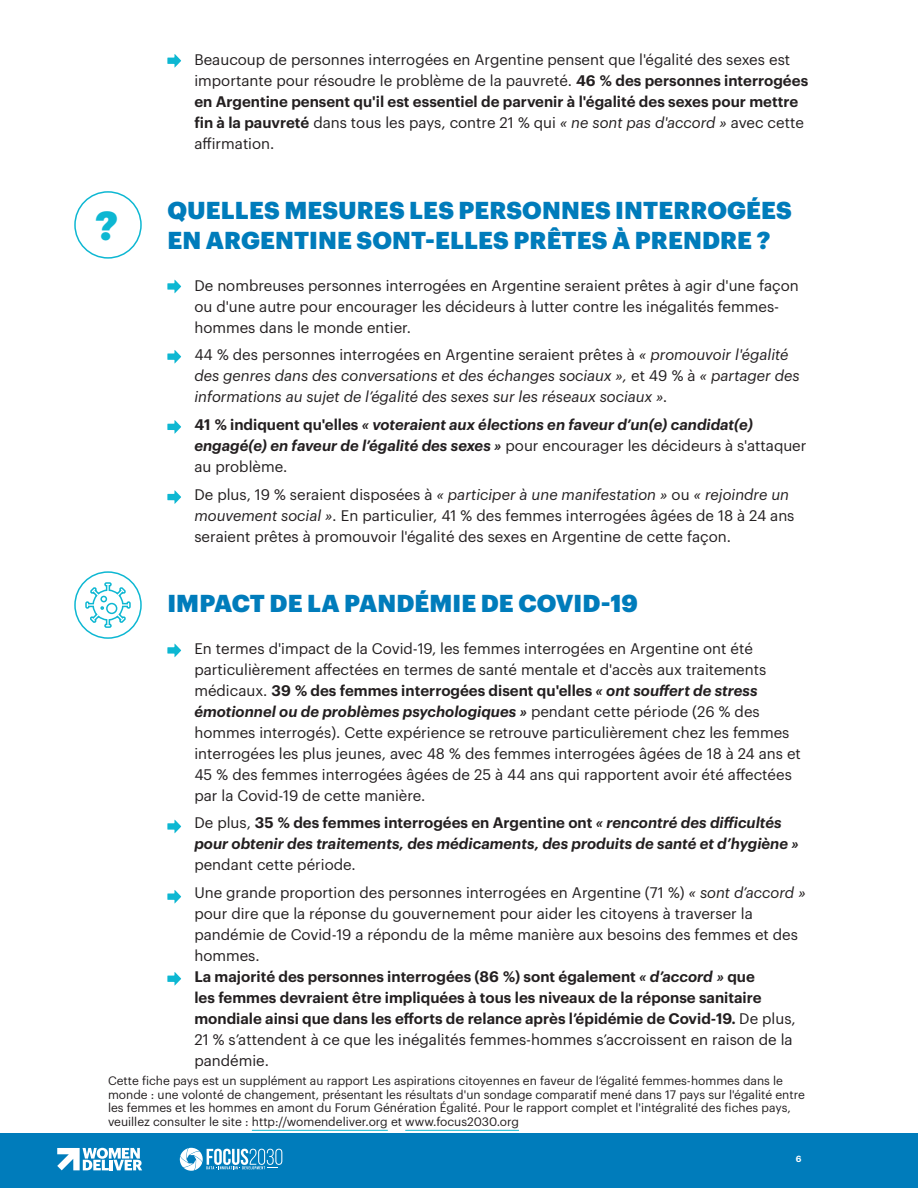
<style>
.page{position:relative;width:918px;height:1188px;background:#fff}
.page>*{position:absolute;margin:0;border:0;box-sizing:border-box;transform-origin:0 0}
.Data_Headers{font:900 39.75px "Graphik";color:#0db7d2}
.Subhead{font:900 24px/30px "Graphik";letter-spacing:.005em;color:#007cbb}
.Body{font:15px/21px "Graphik";color:#231f20}
.Body-2{font:italic 600 15px/21px "Graphik";color:#231f20}
.Body-3{font:italic 15px/21px "Graphik";color:#231f20}
.Body-4{font:12px/13.5px "Graphik";color:#231f20}
.Body-5{font:600 8.7px "Graphik";color:#fff}
.s1{font-weight:600}
.s2{font-style:italic}
.s3{font-style:normal}
.s4{font-weight:400;font-style:normal}
.s5{font-weight:600;font-style:italic}
</style>
<div class="page">
<div style="left:74px;top:571px;width:68px;height:68px;border:2px solid #0db7d2;border-radius:50%"></div>
<svg style="left:85px;top:582px;width:46px;height:47px"></svg>
<div style="left:0;top:1133px;width:918px;height:55px;background:#007cbb"></div>
<svg style="left:179px;top:1148px;width:103px;height:23px"></svg>
<svg style="left:57px;top:1148px;width:85px;height:22px"></svg>
<svg style="left:167px;top:280px;width:14px;height:13px"></svg>
<svg style="left:167px;top:350px;width:14px;height:14px"></svg>
<svg style="left:167px;top:420px;width:14px;height:14px"></svg>
<svg style="left:167px;top:490px;width:14px;height:14px"></svg>
<hr style="left:252px;top:1130px;width:136px;height:1px;background:#0db7d2">
<hr style="left:405px;top:1130px;width:114px;height:1px;background:#0db7d2">
<div style="left:74px;top:191px;width:68px;height:68px;border:2px solid #0db7d2;border-radius:50%"></div>
<svg style="left:167px;top:54px;width:14px;height:14px"></svg>
<svg style="left:167px;top:644px;width:14px;height:13px"></svg>
<svg style="left:167px;top:820px;width:14px;height:13px"></svg>
<svg style="left:167px;top:890px;width:14px;height:14px"></svg>
<svg style="left:167px;top:972px;width:14px;height:14px"></svg>
<p class="Data_Headers" style="left:96px;top:194px;width:24px">?</p>
<p class="Body" style="left:194px;top:48px;width:615px">Beaucoup de personnes interrogées en Argentine pensent que l'égalité des sexes est importante pour résoudre le problème de la pauvreté. <span class="s1">46 % des personnes interrogées en Argentine pensent qu'il est essentiel de parvenir à l'égalité des sexes pour mettre fin à la pauvreté</span> dans tous les pays, contre 21 % qui <span class="s2">« ne sont pas d'accord »</span> avec cette affirmation.</p>
<p class="Subhead" style="left:167px;top:193px;width:626px">QUELLES MESURES LES PERSONNES INTERROGÉES<br>EN ARGENTINE SONT-ELLES PRÊTES À PRENDRE ?</p>
<p class="Body" style="left:194px;top:273px;width:606px">De nombreuses personnes interrogées en Argentine seraient prêtes à agir d'une façon ou d'une autre pour encourager les décideurs à lutter contre les inégalités femmes&shy;hommes dans le monde entier.</p>
<p class="Body-3" style="left:194px;top:343px;width:607px"><span class="s3">44 % des personnes interrogées en Argentine seraient prêtes à</span> « promouvoir l'égalité des genres dans des conversations et des échanges sociaux », <span class="s3">et 49 % à</span> « partager des informations au sujet de l’égalité des sexes sur les réseaux sociaux ».</p>
<p class="Body-2" style="left:194px;top:413px;width:614px"><span class="s3">41 % indiquent qu'elles</span> « voteraient aux élections en faveur d’un(e) candidat(e) engagé(e) en faveur de l’égalité des sexes » <span class="s4">pour encourager les décideurs à s'attaquer au problème.</span></p>
<p class="Body" style="left:194px;top:483px;width:602px">De plus, 19 % seraient disposées à <span class="s2">« participer à une manifestation »</span> ou <span class="s2">« rejoindre un mouvement social ».</span> En particulier, 41 % des femmes interrogées âgées de 18 à 24 ans seraient prêtes à promouvoir l'égalité des sexes en Argentine de cette façon.</p>
<p class="Subhead" style="left:167px;top:586px;width:472px">IMPACT DE LA PANDÉMIE DE COVID-19</p>
<p class="Body" style="left:194px;top:636px;width:608px">En termes d'impact de la Covid-19, les femmes interrogées en Argentine ont été particulièrement affectées en termes de santé mentale et d'accès aux traitements médicaux. <span class="s1">39 % des femmes interrogées disent qu'elles</span> <span class="s5">« ont souffert de stress émotionnel ou de problèmes psychologiques »</span> pendant cette période (26 % des hommes interrogés). Cette expérience se retrouve particulièrement chez les femmes interrogées les plus jeunes, avec 48 % des femmes interrogées âgées de 18 à 24 ans et 45 % des femmes interrogées âgées de 25 à 44 ans qui rapportent avoir été affectées par la Covid-19 de cette manière.</p>
<p class="Body-2" style="left:194px;top:811px;width:606px"><span class="s4">De plus,</span> <span class="s3">35 % des femmes interrogées en Argentine ont</span> « rencontré des difficultés pour obtenir des traitements, des médicaments, des produits de santé et d’hygiène » <span class="s4">pendant cette période.</span></p>
<p class="Body" style="left:194px;top:881px;width:613px">Une grande proportion des personnes interrogées en Argentine (71 %) <span class="s2">« sont d’accord » </span>pour dire que la réponse du gouvernement pour aider les citoyens à traverser la pandémie de Covid-19 a répondu de la même manière aux besoins des femmes et des hommes.<br><span class="s1">La majorité des personnes interrogées (86 %) sont également</span> <span class="s5">« d’accord »</span> <span class="s1">que<br>les femmes devraient être impliquées à tous les niveaux de la réponse sanitaire mondiale ainsi que dans les efforts de relance après l’épidémie de Covid-19.</span> De plus, 21 % s’attendent à ce que les inégalités femmes-hommes s’accroissent en raison de la pandémie.</p>
<p class="Body-4" style="left:108px;top:1073px;width:698px">Cette fiche pays est un supplément au rapport Les aspirations citoyennes en faveur de l’égalité femmes-hommes dans le monde : une volonté de changement, présentant les résultats d'un sondage comparatif mené dans 17 pays sur l'égalité entre les femmes et les hommes en amont du Forum Génération Égalité. Pour le rapport complet et l'intégralité des fiches pays, veuillez consulter le site : http://womendeliver.org et www.focus2030.org</p>
<p class="Body-5" style="left:796px;top:1152px;width:7px">6</p>
</div>
